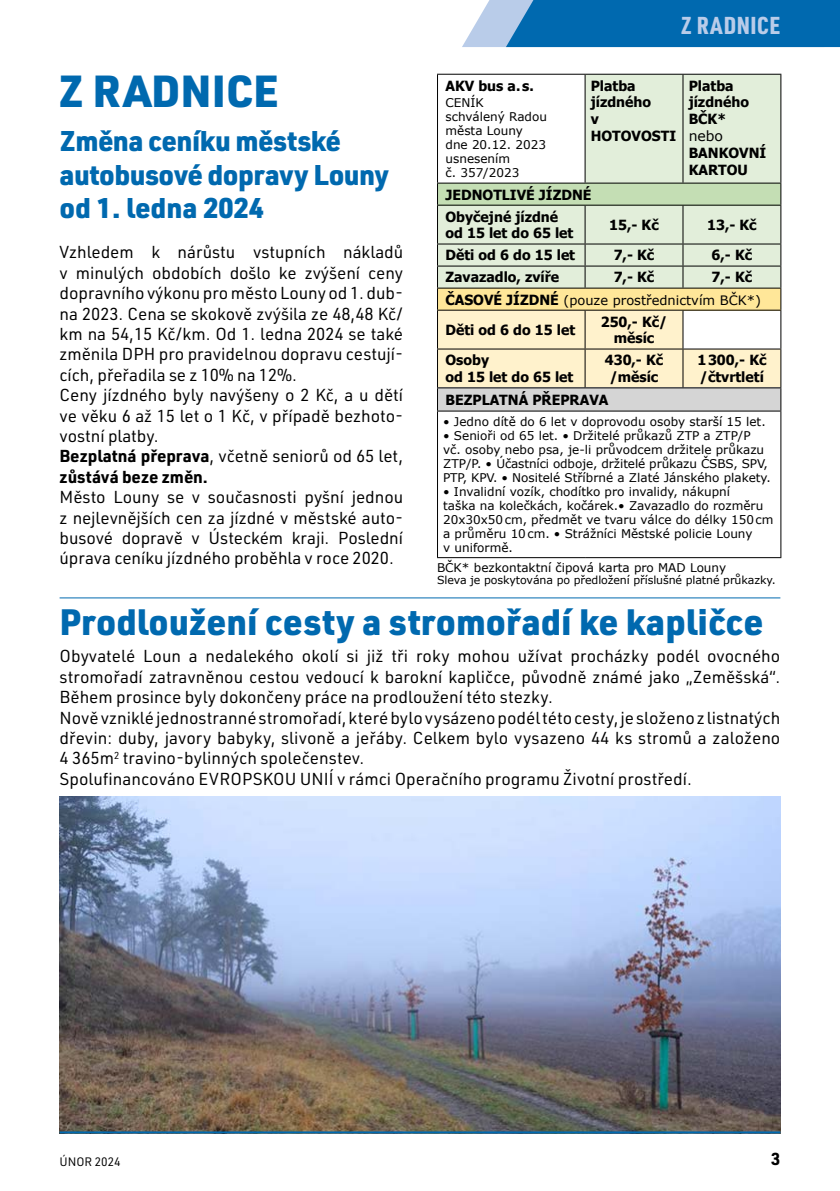
<style>
.page{position:relative;width:840px;height:1191px;background:#fff}
.page>*{position:absolute;margin:0;border:0;box-sizing:border-box;transform-origin:0 0}
.t1{font:900 44px "URWDIN";color:#0069af}
.t2{font:900 36px "URWDIN";color:#0069af}
.t3{font:900 28px/33.6px "URWDIN";letter-spacing:-.02em;color:#0069af}
.t4{font:900 24px "URWDIN Cond";letter-spacing:.03em;color:#b9cce9}
.t5{font:17px/20.4px "URWDIN";color:#000}
.t6{font:700 17px "URWDIN";color:#000}
.t7{font:700 14px/16.8px "Tahoma";color:#000}
.t8{font:14px "Verdana";color:#000}
.t9{font:13px "Verdana";color:#000}
.t10{font:12px/14px "Verdana";color:#000}
.t11{font:12px "URWDIN";color:#000}
.t12{font:11px "Verdana";letter-spacing:-.01em;color:#000}
.s1{font-weight:700}
.s2{font-family:"Tahoma";font-weight:700;font-size:14px}
</style>
<div class="page">
<img style="left:60px;top:796px;width:720px;height:335px">
<svg style="left:462px;top:0;width:377px;height:47px;background:#1e79b8"></svg>
<hr style="left:60px;top:597px;width:720px;height:1px;background:#0069af">
<hr style="left:60px;top:1131px;width:720px;height:2px;background:#0069af">
<svg style="left:438px;top:75px;width:342px;height:168px;fill:#e2eeda"></svg>
<div style="left:437px;top:183px;width:343px;height:22px;background:#c4deb4"></div>
<hr style="left:437px;top:74px;width:147px;height:1px;background:#000">
<hr style="left:437px;top:75px;width:1px;height:108px;background:#000">
<hr style="left:584px;top:74px;width:98px;height:1px;background:#000">
<hr style="left:584px;top:75px;width:1px;height:108px;background:#000">
<hr style="left:682px;top:74px;width:99px;height:1px;background:#000">
<hr style="left:682px;top:75px;width:1px;height:108px;background:#000">
<hr style="left:780px;top:75px;width:1px;height:108px;background:#000">
<hr style="left:437px;top:183px;width:147px;height:1px;background:#000">
<svg style="left:437px;top:184px;width:1px;height:21px"></svg>
<hr style="left:584px;top:183px;width:98px;height:1px;background:#000">
<hr style="left:682px;top:183px;width:99px;height:1px;background:#000">
<svg style="left:780px;top:184px;width:1px;height:21px"></svg>
<hr style="left:437px;top:205px;width:147px;height:1px;background:#000">
<hr style="left:437px;top:206px;width:1px;height:37px;background:#000">
<hr style="left:584px;top:205px;width:98px;height:1px;background:#000">
<hr style="left:584px;top:206px;width:1px;height:37px;background:#000">
<hr style="left:682px;top:205px;width:99px;height:1px;background:#000">
<hr style="left:682px;top:206px;width:1px;height:37px;background:#000">
<hr style="left:780px;top:206px;width:1px;height:37px;background:#000">
<hr style="left:437px;top:243px;width:147px;height:1px;background:#000">
<hr style="left:584px;top:243px;width:98px;height:1px;background:#000">
<hr style="left:682px;top:243px;width:99px;height:1px;background:#000">
<svg style="left:437px;top:244px;width:344px;height:166px;background:#e7e2c4"></svg>
<hr style="left:437px;top:410px;width:147px;height:1px;background:#000">
<hr style="left:437px;top:411px;width:1px;height:146px;background:#000">
<hr style="left:584px;top:410px;width:98px;height:1px;background:#000">
<hr style="left:682px;top:410px;width:99px;height:1px;background:#000">
<hr style="left:780px;top:411px;width:1px;height:146px;background:#000">
<hr style="left:437px;top:557px;width:147px;height:1px;background:#000">
<hr style="left:584px;top:557px;width:98px;height:1px;background:#000">
<hr style="left:682px;top:557px;width:99px;height:1px;background:#000">
<h1 class="t1" style="left:58px;top:60px;width:222px">Z RADNICE</h1>
<h3 class="t3" style="left:60px;top:123px;width:331px">Změna ceníku městské autobusové dopravy Louny od 1. ledna 2024</h3>
<p class="t5" style="left:60px;top:241px;width:345px">Vzhledem k nárůstu vstupních nákladů v minulých obdobích došlo ke zvýšení ceny dopravního výkonu pro město Louny od 1. dub&shy;na 2023. Cena se skokově zvýšila ze 48,48 Kč/ km na 54,15 Kč/km. Od 1. ledna 2024 se také změnila DPH pro pravidelnou dopravu cestují&shy;cích, přeřadila se z 10% na 12%.<br>Ceny jízdného byly navýšeny o 2 Kč, a u dětí ve věku 6 až 15 let o 1 Kč, v případě bezhoto&shy;vostní platby.<br><span class="s1">Bezplatná přeprava</span>, včetně seniorů od 65 let, <span class="s1">zůstává beze změn.</span></p>
<p class="t5" style="left:60px;top:486px;width:345px;text-align:justify">Město Louny se v současnosti pyšní jednou z nejlevnějších cen za jízdné v městské auto&shy;busové dopravě v Ústeckém kraji. Poslední úprava ceníku jízdného proběhla v roce 2020.</p>
<p class="t7" style="left:445px;top:76px;width:90px">AKV bus a.s.</p>
<p class="t10" style="left:445px;top:96px;width:103px">CENÍK<br>schválený Radou města Louny dne 20.12. 2023 usnesením<br>č. 357/2023</p>
<h3 class="t4" style="left:681px;top:8px;width:100px">Z RADNICE</h3>
<p class="t7" style="left:590px;top:76px;width:87px">Platba jízdného<br>v<br>HOTOVOSTI</p>
<p class="t7" style="left:688px;top:76px;width:62px">Platba jízdného<br>BČK*</p>
<p class="t8" style="left:688px;top:127px;width:36px">nebo</p>
<p class="t7" style="left:688px;top:143px;width:79px">BANKOVNÍ<br>KARTOU</p>
<p class="t7" style="left:445px;top:182px;width:147px;line-height:22px">JEDNOTLIVÉ JÍZDNÉ<br>Obyčejné jízdné</p>
<p class="t7" style="left:445px;top:224px;width:129px">od 15 let do 65 let</p>
<p class="t7" style="left:609px;top:216px;width:51px">15,- Kč</p>
<p class="t7" style="left:706px;top:216px;width:51px">13,- Kč</p>
<p class="t7" style="left:445px;top:246px;width:131px">Děti od 6 do 15 let</p>
<p class="t7" style="left:613px;top:246px;width:42px">7,- Kč</p>
<p class="t7" style="left:711px;top:246px;width:42px">6,- Kč</p>
<p class="t7" style="left:445px;top:268px;width:115px">Zavazadlo, zvíře</p>
<p class="t7" style="left:613px;top:268px;width:42px">7,- Kč</p>
<p class="t7" style="left:711px;top:268px;width:42px">7,- Kč</p>
<p class="t9" style="left:445px;top:291px;width:317px"><span class="s2">ČASOVÉ JÍZDNÉ</span> (pouze prostřednictvím BČK*)</p>
<p class="t7" style="left:445px;top:320px;width:131px">Děti od 6 do 15 let</p>
<p class="t7" style="left:600px;top:312px;width:68px;text-align:center">250,- Kč/ měsíc</p>
<p class="t7" style="left:445px;top:351px;width:129px">Osoby<br>od 15 let do 65 let</p>
<p class="t7" style="left:604px;top:351px;width:60px;text-align:center">430,- Kč /měsíc</p>
<p class="t7" style="left:697px;top:351px;width:71px">1300,- Kč /čtvrtletí</p>
<p class="t7" style="left:445px;top:390px;width:164px">BEZPLATNÁ PŘEPRAVA</p>
<p class="t10" style="left:443px;top:415px;width:324px">• Jedno dítě do 6 let v doprovodu osoby starší 15 let.</p>
<p class="t10" style="left:443px;top:429px;width:329px">• Senioři od 65 let. • Držitelé průkazů ZTP a ZTP/P vč. osoby nebo psa, je-li průvodcem držitele průkazu ZTP/P. • Účastníci odboje, držitelé průkazu ČSBS, SPV, PTP, KPV. • Nositelé Stříbrné a Zlaté Jánského plakety.</p>
<p class="t10" style="left:443px;top:485px;width:331px">• Invalidní vozík, chodítko pro invalidy, nákupní<br>taška na kolečkách, kočárek.• Zavazadlo do rozměru 20x30x50cm, předmět ve tvaru válce do délky 150cm a průměru 10cm. • Strážníci Městské policie Louny<br>v uniformě.</p>
<p class="t10" style="left:437px;top:561px;width:290px">BČK* bezkontaktní čipová karta pro MAD Louny</p>
<p class="t12" style="left:437px;top:573px;width:340px">Sleva je poskytována po předložení příslušné platné průkazky.</p>
<h2 class="t2" style="left:60px;top:596px;width:705px">Prodloužení cesty a stromořadí ke kapličce</h2>
<p class="t5" style="left:60px;top:645px;width:722px">Obyvatelé Loun a nedalekého okolí si již tři roky mohou užívat procházky podél ovocného stromořadí zatravněnou cestou vedoucí k barokní kapličce, původně známé jako „Zeměšská“.<br>Během prosince byly dokončeny práce na prodloužení této stezky.<br>Nově vzniklé jednostranné stromořadí, které bylo vysázeno podél této cesty, je složeno z listnatých dřevin: duby, javory babyky, slivoně a jeřáby. Celkem bylo vysazeno 44 ks stromů a založeno 4 365 m<sup>2</sup> travino-bylinných společenstev.<br>Spolufinancováno EVROPSKOU UNIÍ v rámci Operačního programu Životní prostředí.</p>
<p class="t11" style="left:60px;top:1153px;width:63px">ÚNOR 2024</p>
<p class="t6" style="left:770px;top:1147px;width:11px">3</p>
</div>
